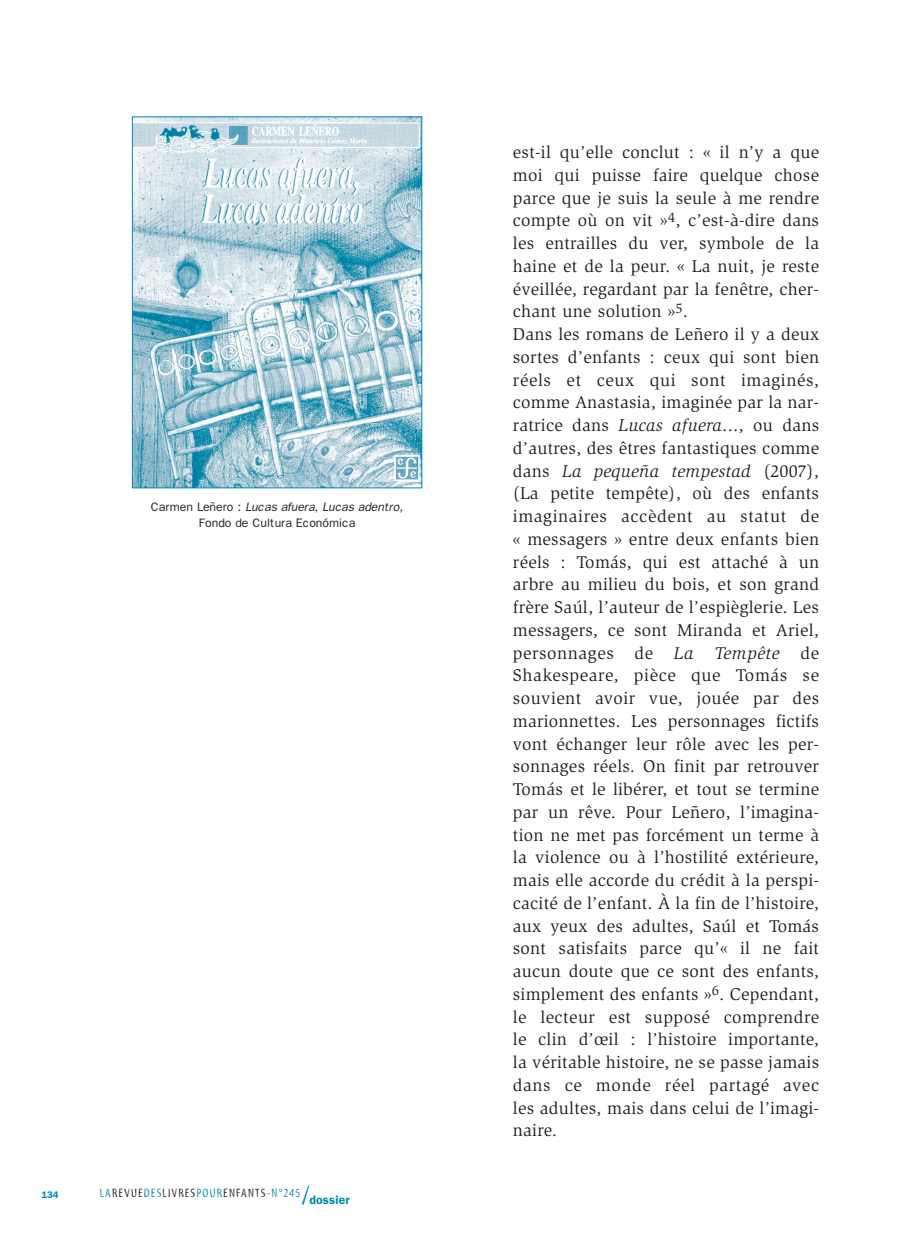
<style>
.page{position:relative;width:919px;height:1241px;background:#fff}
.page>*{position:absolute;margin:0;border:0;box-sizing:border-box;transform-origin:0 0}
.t1{font:17.5px/22.8px "Slimbach";letter-spacing:.015em;color:#231f20}
.t2{font:12.25px/15.8px "Franklin Gothic";letter-spacing:-.005em;color:#231f20;text-align:center}
.t3{font:12.25px "Myriad Tilt";letter-spacing:.1em;color:#231f20}
.t4{font:600 9.62px "Franklin Gothic";color:#008ab0}
.s1{font-style:italic}
.s2{color:#008ab0}
.s3{font-size:26.25px;color:#008ab0}
.s4{font-family:"Franklin Gothic";font-weight:600;color:#008ab0}
</style>
<div class="page">
<img style="left:134px;top:118px;width:286px;height:368px">
<div style="left:132px;top:116px;width:290px;height:372px;border:1px solid #008ab0"></div>
<p class="t2" style="left:151px;top:500px;width:256px">C a r m e n L e ñ e r o : <span class="s1">Lucas afuera, Lucas adentro,<br></span>Fondo de Cultura Económica</p>
<p class="t4" style="left:41px;top:1191px;width:19px">134</p>
<p class="t3" style="left:100px;top:1189px;width:251px"><span class="s2">LA</span>REVUE<span class="s2">DES</span>LIVRES<span class="s2">POUR</span>ENFANTS<span class="s2">-N°245</span><span class="s3">/</span><span class="s4">dossier</span></p>
<p class="t1" style="left:513px;top:142px;width:308px">est-il qu’elle conclut : « il n’y a que moi qui puisse faire quelque chose parce que je suis la seule à me rendre compte où on vit »<sup>4</sup>, c’est-à-dire dans les entrailles du ver, symbole de la haine et de la peur. « La nuit, je reste éveillée, regardant par la fenêtre, cher&shy;chant une solution »<sup>5</sup>.<br>Dans les romans de Leñero il y a deux sortes d’enfants : ceux qui sont bien réels et ceux qui sont imaginés, comme Anastasia, imaginée par la nar&shy;ratrice dans <span class="s1">Lucas afuera</span>..., ou dans d’autres, des êtres fantastiques comme dans <span class="s1">La pequeña tempestad</span> (2007), (La petite tempête), où des enfants imaginaires accèdent au statut de « messagers » entre deux enfants bien réels : Tomás, qui est attaché à un arbre au milieu du bois, et son grand frère Saúl, l’auteur de l’espièglerie. Les messagers, ce sont Miranda et Ariel, personnages de <span class="s1">La Tempête</span> de Shakespeare, pièce que Tomás se souvient avoir vue, jouée par des marionnettes. Les personnages fictifs vont échanger leur rôle avec les per&shy;sonnages réels. On finit par retrouver Tomás et le libérer, et tout se termine par un rêve. Pour Leñero, l’imagina&shy;tion ne met pas forcément un terme à la violence ou à l’hostilité extérieure, mais elle accorde du crédit à la perspi&shy;cacité de l’enfant. À la fin de l’histoire, aux yeux des adultes, Saúl et Tomás sont satisfaits parce qu’« il ne fait aucun doute que ce sont des enfants, simplement des enfants »<sup>6</sup>. Cependant, le lecteur est supposé comprendre le clin d’œil : l’histoire importante, la véritable histoire, ne se passe jamais dans ce monde réel partagé avec les adultes, mais dans celui de l’imagi&shy;naire.</p>
</div>
